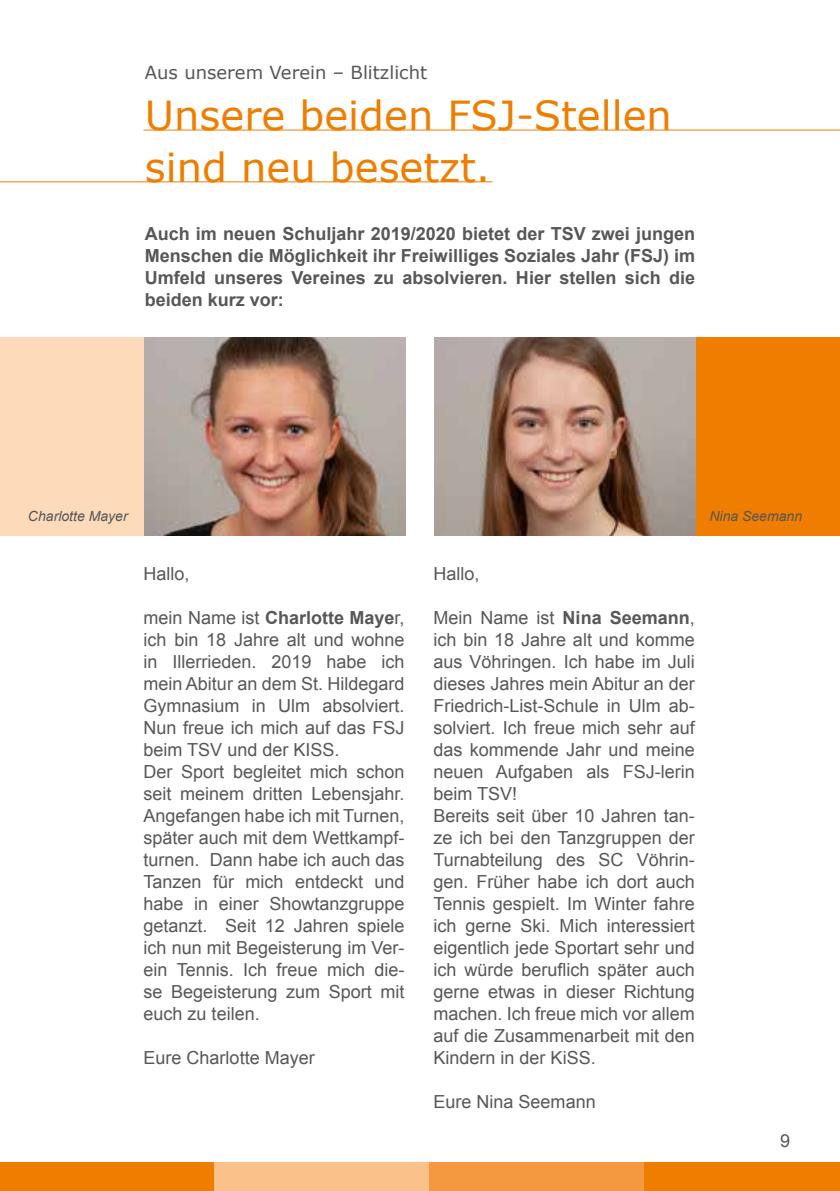
<style>
.page{position:relative;width:840px;height:1191px;background:#fff}
.page>*{position:absolute;margin:0;border:0;box-sizing:border-box;transform-origin:0 0}
.t1{font:40px/52px "Verdana";color:#ef7d00}
.t2{font:18px/22px "Arial";color:#575756}
.t3{font:700 18px/22px "Arial";color:#575756;text-align:justify}
.t4{font:18px "Verdana";color:#575756}
.t5{font:italic 14px "Arial";color:#575756}
.s1{font-weight:700}
</style>
<div class="page">
<div style="left:0;top:1162px;width:214px;height:29px;background:#ef7d00"></div>
<div style="left:214px;top:1162px;width:215px;height:29px;background:#fac28a"></div>
<div style="left:429px;top:1162px;width:214px;height:29px;background:#f4993f"></div>
<div style="left:643px;top:1162px;width:196px;height:29px;background:#ef7d00"></div>
<hr style="left:0;top:181px;width:492px;height:1px;background:#ef7d00">
<hr style="left:143px;top:130px;width:696px;height:1px;background:#ef7d00">
<div style="left:694px;top:337px;width:145px;height:199px;background:#ef7d00"></div>
<div style="left:0;top:337px;width:145px;height:199px;background:#fddbba"></div>
<img style="left:145px;top:337px;width:260px;height:199px">
<img style="left:434px;top:337px;width:260px;height:199px">
<p class="t4" style="left:145px;top:60px;width:283px">Aus unserem Verein – Blitzlicht</p>
<h1 class="t1" style="left:145px;top:89px;width:528px">Unsere beiden FSJ-Stellen sind neu besetzt.</h1>
<p class="t3" style="left:145px;top:223px;width:551px">Auch im neuen Schuljahr 2019/2020 bietet der TSV zwei jungen Menschen die Möglichkeit ihr Freiwilliges Soziales Jahr (FSJ) im Umfeld unseres Vereines zu absolvieren. Hier stellen sich die beiden kurz vor:</p>
<p class="t5" style="left:28px;top:506px;width:101px">Charlotte Mayer</p>
<p class="t5" style="left:709px;top:506px;width:94px">Nina Seemann</p>
<p class="t2" style="left:143px;top:563px;width:48px">Hallo,</p>
<p class="t2" style="left:143px;top:607px;width:262px">mein Name ist <span class="s1">Charlotte Maye</span>r, ich bin 18 Jahre alt und wohne in Illerrieden. 2019 habe ich mein Abitur an dem St. Hildegard<br>Gymnasium in Ulm absolviert.<br>Nun freue ich mich auf das FSJ beim TSV und der KISS.<br>Der Sport begleitet mich schon seit meinem dritten Lebensjahr.<br>Angefangen habe ich mit Turnen, später auch mit dem Wettkampf&shy;turnen. Dann habe ich auch das<br>Tanzen für mich entdeckt und habe in einer Showtanzgruppe getanzt. Seit 12 Jahren spiele ich nun mit Begeisterung im Ver&shy;ein Tennis. Ich freue mich die&shy;se Begeisterung zum Sport mit euch zu teilen.</p>
<p class="t2" style="left:143px;top:1047px;width:173px">Eure Charlotte Mayer</p>
<p class="t2" style="left:433px;top:563px;width:48px">Hallo,</p>
<p class="t2" style="left:433px;top:607px;width:263px">Mein Name ist <span class="s1">Nina Seemann</span>, ich bin 18 Jahre alt und komme aus Vöhringen. Ich habe im Juli dieses Jahres mein Abitur an der<br>Friedrich-List-Schule in Ulm ab&shy;solviert. Ich freue mich sehr auf das kommende Jahr und meine neuen Aufgaben als FSJ-lerin beim TSV!<br>Bereits seit über 10 Jahren tan&shy;ze ich bei den Tanzgruppen der<br>Turnabteilung des SC Vöhrin&shy;gen. Früher habe ich dort auch<br>Tennis gespielt. Im Winter fahre ich gerne Ski. Mich interessiert eigentlich jede Sportart sehr und ich würde beruflich später auch gerne etwas in dieser Richtung machen. Ich freue mich vor allem auf die Zusammenarbeit mit den<br>Kindern in der KiSS.</p>
<p class="t2" style="left:433px;top:1091px;width:164px">Eure Nina Seemann</p>
<p class="t2" style="left:779px;top:1130px;width:12px">9</p>
</div>
